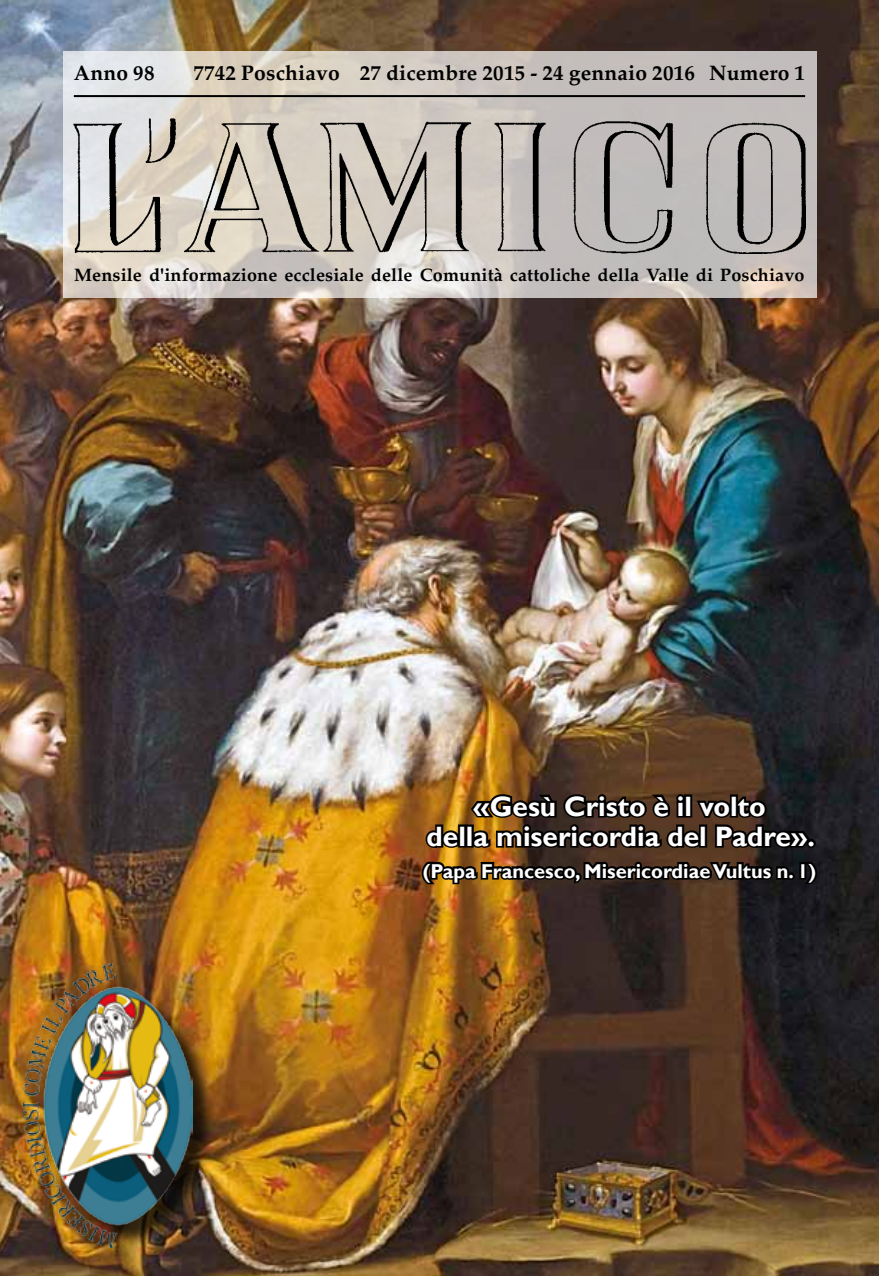
<style>
.page{position:relative;width:879px;height:1276px;background:#fff}
.page>*{position:absolute;margin:0;border:0;box-sizing:border-box;transform-origin:0 0}
.t1{font:700 28px/30px "Gill Sans";color:#fff;text-align:center}
.t2{font:700 21px "Palatino";letter-spacing:.01em;color:#000}
.t3{font:700 20px "Gill Sans";color:#fff}
.t4{font:700 18px "Palatino";letter-spacing:.01em;color:#000}
</style>
<div class="page">
<img style="left:0;top:0;width:879px;height:1276px">
<svg style="left:63px;top:51px;width:753px;height:246px"></svg>
<hr style="left:74px;top:95px;width:731px;height:2px;background:#000">
<img style="left:74px;top:119px;width:731px;height:134px">
<svg style="left:419px;top:791px;width:401px;height:99px"></svg>
<div style="left:27px;top:966px;width:190px;height:304px;background:#000;opacity:.75"></div>
<img style="left:24px;top:963px;width:169px;height:284px">
<p class="t2" style="left:74px;top:55px;width:82px">Anno 98</p>
<p class="t2" style="left:193px;top:55px;width:613px">7742 Poschiavo 27 dicembre 2015 - 24 gennaio 2016 Numero 1</p>
<p class="t4" style="left:74px;top:260px;width:732px">Mensile d'informazione ecclesiale delle Comunità cattoliche della Valle di Poschiavo</p>
<h1 class="t1" style="left:426px;top:792px;width:390px">«Gesù Cristo è il volto<br>della misericordia del Padre».</h1>
<p class="t3" style="left:423px;top:859px;width:395px">(Papa Francesco, Misericordiae Vultus n. 1)</p>
</div>
